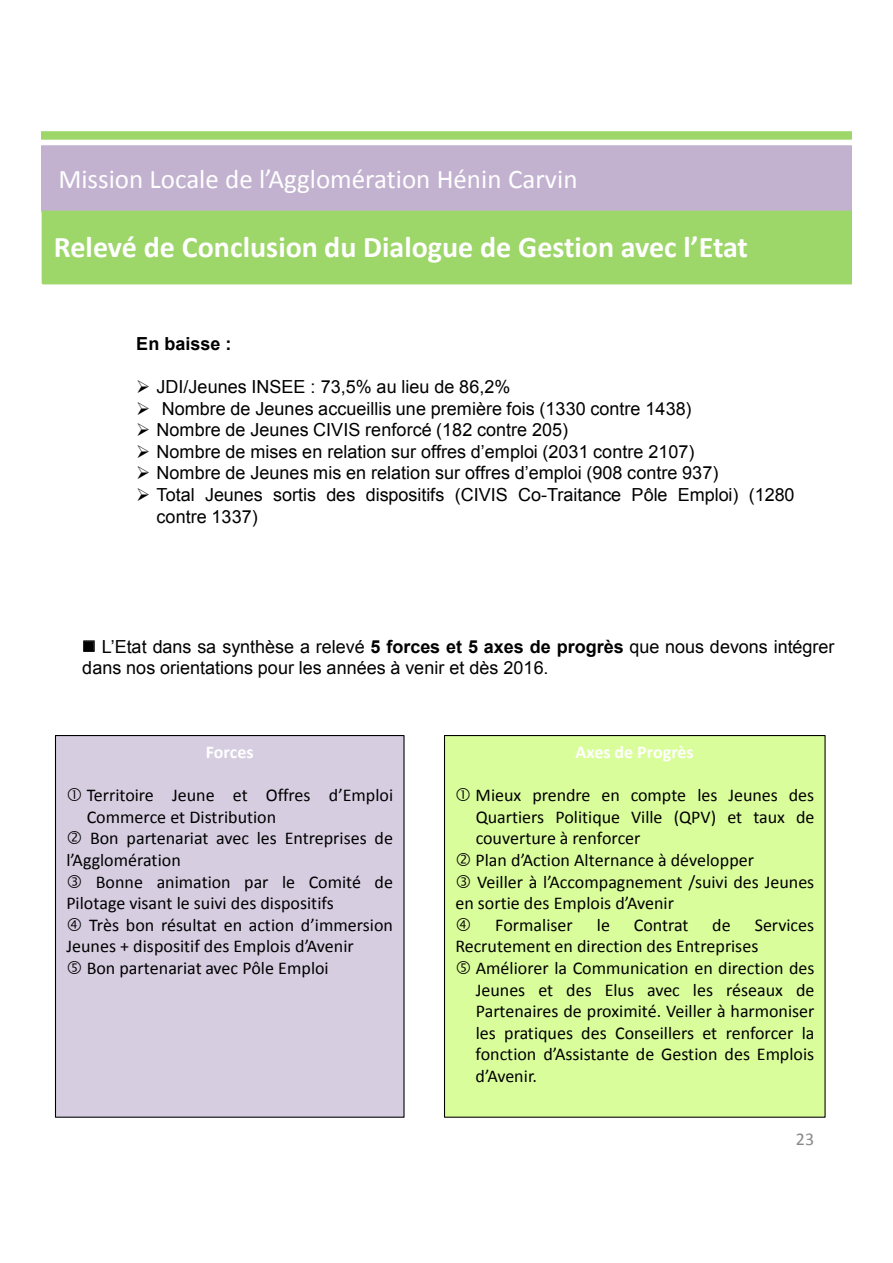
<style>
.page{position:relative;width:893px;height:1263px;background:#fff}
.page>*{position:absolute;margin:0;border:0;box-sizing:border-box;transform-origin:0 0}
.t1{font:700 30px "Calibri";color:#fff}
.t2{font:27px "Calibri";color:#fff}
.t3{font:18px/21.6px "Calibri";color:#000}
.t4{font:18px/21.6px "Arial";color:#000}
.t5{font:700 18px "Calibri";color:#fff}
.t6{font:700 18px "Arial";letter-spacing:.005em;color:#000}
.t7{font:18px "Calibri";color:#898989}
.s1{font-style:inherit}
.s2{font-weight:700}
</style>
<div class="page">
<div style="left:41px;top:145px;width:810px;height:67px;background:#c2b2d0"></div>
<svg style="left:41px;top:131px;width:810px;height:9px;background:#a2d871"></svg>
<div style="left:42px;top:211px;width:809px;height:73px;background:#9dd669"></div>
<div style="left:55px;top:735px;width:349px;height:382px;background:#d6cde1"></div>
<div style="left:55px;top:735px;width:350px;height:383px;border:1px solid #000"></div>
<div style="left:444px;top:735px;width:381px;height:382px;background:#dafd9c"></div>
<div style="left:444px;top:735px;width:382px;height:383px;border:1px solid #000"></div>
<h2 class="t2" style="left:58px;top:160px;width:521px">Mission Locale de l’Agglomération Hénin Carvin</h2>
<h1 class="t1" style="left:54px;top:226px;width:695px">Relevé de Conclusion du Dialogue de Gestion avec l’Etat</h1>
<p class="t6" style="left:136px;top:331px;width:97px">En baisse :</p>
<p class="t4" style="left:136px;top:376px;width:376px">➢ JDI/Jeunes INSEE : 73,5% au lieu de 86,2%</p>
<p class="t4" style="left:136px;top:398px;width:557px">➢ Nombre de Jeunes accueillis une première fois (1330 contre 1438)</p>
<p class="t4" style="left:136px;top:419px;width:433px">➢ Nombre de Jeunes CIVIS renforcé (182 contre 205)</p>
<p class="t4" style="left:136px;top:441px;width:560px">➢ Nombre de mises en relation sur offres <span class="s1">d’emploi</span> (2031 contre 2107)</p>
<p class="t4" style="left:136px;top:462px;width:584px">➢ Nombre de Jeunes mis en relation sur offres <span class="s1">d’emploi</span> (908 contre 937)</p>
<p class="t4" style="left:157px;top:484px;width:639px;text-indent:-20px">➢ Total Jeunes sortis des dispositifs (CIVIS Co-Traitance Pôle Emploi) (1280 contre 1337)</p>
<p class="t4" style="left:82px;top:636px;width:754px">■ <span class="s1">L’Etat</span> dans sa synthèse a relevé <span class="s2">5 forces et 5 axes de progrès</span> que nous devons intégrer dans nos orientations pour les années à venir et dès 2016.</p>
<p class="t5" style="left:206px;top:739px;width:49px">Forces</p>
<p class="t3" style="left:87px;top:784px;width:308px">Territoire Jeune et Offres d’Emploi</p>
<p class="t3" style="left:87px;top:805px;width:191px">Commerce et Distribution</p>
<p class="t3" style="left:90px;top:827px;width:304px">Bon partenariat avec les Entreprises de</p>
<p class="t3" style="left:66px;top:849px;width:116px">l’Agglomération</p>
<p class="t3" style="left:96px;top:870px;width:299px">Bonne animation par le Comité de</p>
<p class="t3" style="left:66px;top:892px;width:269px">Pilotage visant le suivi des dispositifs</p>
<p class="t3" style="left:89px;top:913px;width:305px">Très bon résultat en action d’immersion</p>
<p class="t3" style="left:66px;top:935px;width:289px">Jeunes + dispositif des Emplois d’Avenir</p>
<p class="t3" style="left:87px;top:957px;width:244px">Bon partenariat avec Pôle Emploi</p>
<p class="t5" style="left:576px;top:739px;width:120px">Axes de Progrès</p>
<p class="t3" style="left:476px;top:784px;width:340px">Mieux prendre en compte les Jeunes des</p>
<p class="t3" style="left:476px;top:805px;width:340px">Quartiers Politique Ville (QPV) et taux de</p>
<p class="t3" style="left:476px;top:827px;width:166px">couverture à renforcer</p>
<p class="t3" style="left:475px;top:849px;width:280px">Plan d’Action Alternance à développer</p>
<p class="t3" style="left:477px;top:870px;width:339px">Veiller à l’Accompagnement /suivi des Jeunes</p>
<p class="t3" style="left:455px;top:892px;width:220px">en sortie des Emplois d’Avenir</p>
<p class="t3" style="left:495px;top:913px;width:79px">Formaliser</p>
<p class="t3" style="left:597px;top:913px;width:15px">le</p>
<p class="t3" style="left:634px;top:913px;width:56px">Contrat</p>
<p class="t3" style="left:712px;top:913px;width:20px">de</p>
<p class="t3" style="left:455px;top:913px;width:360px;text-indent:299px">Services<br>Recrutement en direction des Entreprises</p>
<p class="t3" style="left:476px;top:957px;width:340px;text-align:justify">Améliorer la Communication en direction des Jeunes et des Elus avec les réseaux de Partenaires de proximité. Veiller à harmoniser les pratiques des Conseillers et renforcer la fonction d’Assistante de Gestion des Emplois d’Avenir.</p>
<p class="t7" style="left:796px;top:1126px;width:20px">23</p>
</div>
